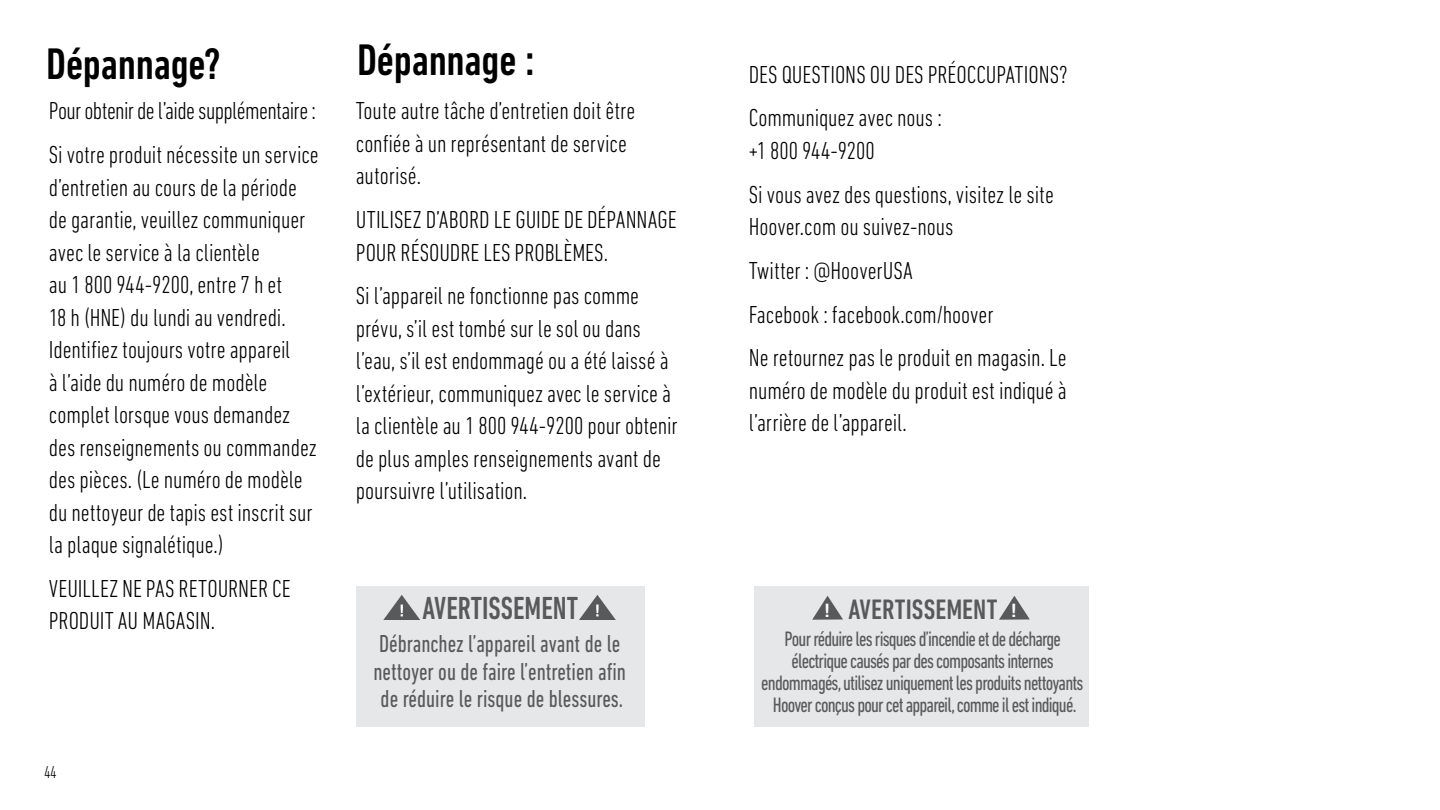
<style>
.page{position:relative;width:1440px;height:810px;background:#fff}
.page>*{position:absolute;margin:0;border:0;box-sizing:border-box;transform-origin:0 0}
.t1{font:500 condensed 45px "DIN Next LT Pro";letter-spacing:-.005em;color:#000}
.t2{font:500 condensed 32.5px "DIN Next LT Pro";color:#58595b;scale:.93 1}
.t3{font:500 condensed 28.5px "DIN Next LT Pro";color:#58595b}
.t4{font:300 condensed 25px/32.5px "DIN Next LT Pro";letter-spacing:-.005em;color:#000}
.t5{font:condensed 25px/27.5px "DIN Next LT Pro";color:#58595b;scale:.93 1}
.t6{font:condensed 21.25px/22px "DIN Next LT Pro";letter-spacing:-.04em;color:#58595b;text-align:center;scale:.95 1}
.t7{font:700 condensed 18.5px "Helvetica Neue";color:#fff}
.t8{font:300 condensed 17.5px "DIN Next LT Pro";color:#000;scale:.93 1}
</style>
<div class="page">
<div style="left:356px;top:587px;width:288px;height:140px;background:#e6e7e8"></div>
<svg style="left:383px;top:595px;width:37px;height:25px"></svg>
<svg style="left:579px;top:595px;width:37px;height:25px"></svg>
<div style="left:754px;top:587px;width:334px;height:140px;background:#e6e7e8"></div>
<svg style="left:812px;top:596px;width:31px;height:24px"></svg>
<svg style="left:999px;top:596px;width:31px;height:24px"></svg>
<h1 class="t1" style="left:46px;top:38px;width:177px">Dépannage?</h1>
<h1 class="t1" style="left:357px;top:34px;width:179px">Dépannage :</h1>
<p class="t4" style="left:356px;top:94px;width:281px">Toute autre tâche d’entretien doit être confiée à un représentant de service autorisé.</p>
<p class="t4" style="left:356px;top:203px;width:322px">UTILISEZ D’ABORD LE GUIDE DE DÉPANNAGE<br>POUR RÉSOUDRE LES PROBLÈMES.</p>
<p class="t4" style="left:356px;top:279px;width:323px">Si l’appareil ne fonctionne pas comme prévu, s’il est tombé sur le sol ou dans l’eau, s’il est endommagé ou a été laissé à l’extérieur, communiquez avec le service à la clientèle au 1 800 944-9200 pour obtenir de plus amples renseignements avant de poursuivre l’utilisation.</p>
<p class="t4" style="left:49px;top:89px;width:271px;line-height:43.8px">Pour obtenir de l’aide supplémentaire :<br>Si votre produit nécessite un service</p>
<p class="t4" style="left:49px;top:171px;width:270px">d’entretien au cours de la période de garantie, veuillez communiquer avec le service à la clientèle<br>au 1 800 944-9200, entre 7 h et<br>18 h (HNE) du lundi au vendredi.<br>Identifiez toujours votre appareil<br>à l’aide du numéro de modèle complet lorsque vous demandez des renseignements ou commandez des pièces. (Le numéro de modèle du nettoyeur de tapis est inscrit sur la plaque signalétique.)</p>
<p class="t4" style="left:49px;top:572px;width:243px">VEUILLEZ NE PAS RETOURNER CE<br>PRODUIT AU MAGASIN.</p>
<h2 class="t2" style="left:423px;top:590px;width:169px">AVERTISSEMENT</h2>
<p class="t5" style="left:374px;top:630px;width:273px">Débranchez l’appareil avant de le nettoyer ou de faire l’entretien afin de réduire le risque de blessures.</p>
<p class="t8" style="left:45px;top:762px;width:14px">44</p>
<p class="t4" style="left:749px;top:52px;width:320px;line-height:43.8px">DES QUESTIONS OU DES PRÉOCCUPATIONS?<br>Communiquez avec nous :</p>
<p class="t4" style="left:749px;top:128px;width:307px;line-height:43.8px">+1 800 944-9200<br>Si vous avez des questions, visitez le site</p>
<p class="t4" style="left:749px;top:204px;width:319px;line-height:43.8px">Hoover.com ou suivez-nous<br>Twitter : @HooverUSA<br>Facebook : facebook.com/hoover<br>Ne retournez pas le produit en magasin. Le</p>
<p class="t4" style="left:749px;top:374px;width:320px">numéro de modèle du produit est indiqué à l’arrière de l’appareil.</p>
<p class="t3" style="left:848px;top:593px;width:151px">AVERTISSEMENT</p>
<p class="t6" style="left:761px;top:627px;width:341px">Pour réduire les risques d’incendie et de décharge électrique causés par des composants internes endommagés, utilisez uniquement les produits nettoyants Hoover conçus pour cet appareil, comme il est indiqué.</p>
<p class="t7" style="left:825px;top:595px;width:7px">!</p>
<p class="t7" style="left:1011px;top:595px;width:7px">!</p>
</div>
